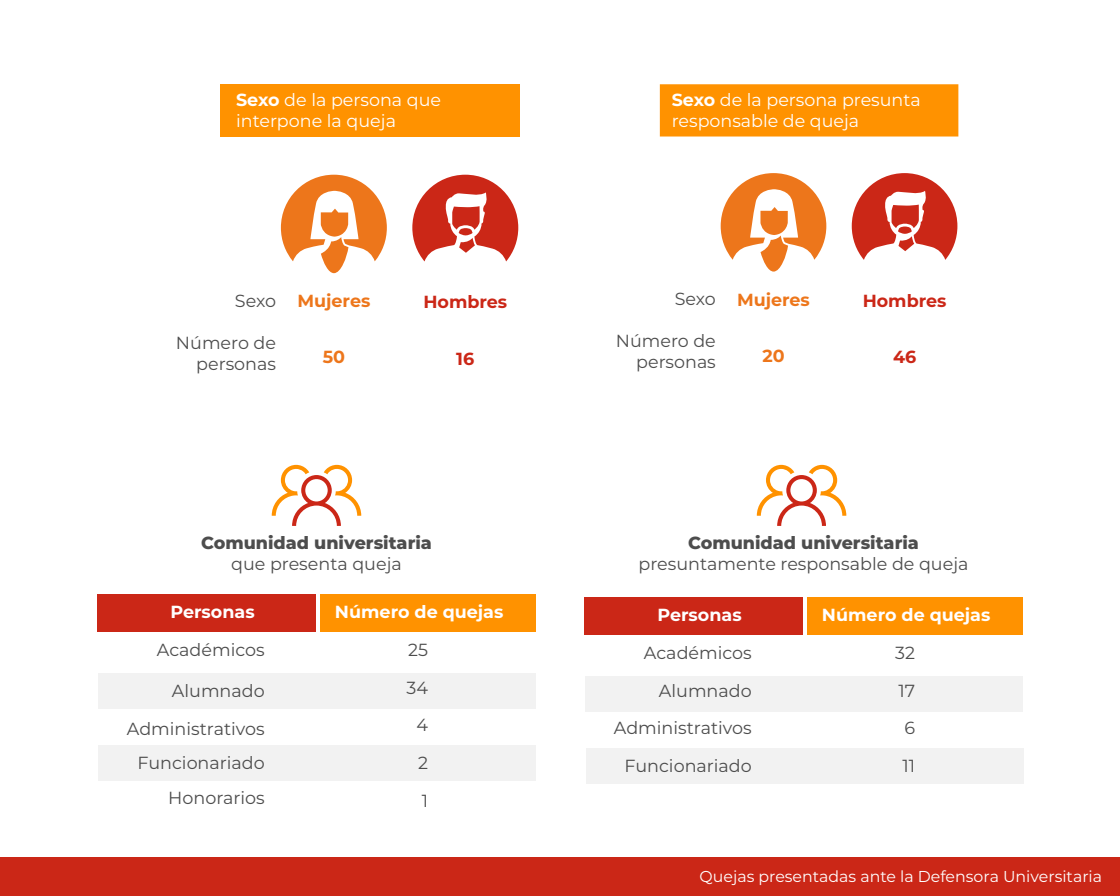
<style>
.page{position:relative;width:1120px;height:896px;background:#fff}
.page>*{position:absolute;margin:0;border:0;box-sizing:border-box;transform-origin:0 0}
.t1{font:17.5px/37.6px "Montserrat";color:#4d4d4d;text-align:right}
.t2{font:17.5px/21px "Montserrat";color:#fff}
.t3{font:800 17.5px "Montserrat";color:#4d4d4d}
.t4{font:700 17.5px "Montserrat";color:#fff}
.t5{font:700 17.5px "Montserrat";color:#ed761b}
.t6{font:700 17.5px "Montserrat";color:#cb2717}
.t7{font:15.75px "Montserrat";color:#fff}
.s1{font-weight:700}
</style>
<div class="page">
<div style="left:0;top:857px;width:1120px;height:39px;background:#cb2717"></div>
<div style="left:98px;top:673px;width:437px;height:36px;background:#f2f2f2"></div>
<div style="left:98px;top:745px;width:437px;height:36px;background:#f2f2f2"></div>
<div style="left:98px;top:594px;width:218px;height:37px;background:#cb2717"></div>
<div style="left:320px;top:594px;width:215px;height:37px;background:#ff9200"></div>
<svg style="left:272px;top:465px;width:89px;height:61px"></svg>
<div style="left:585px;top:676px;width:437px;height:36px;background:#f2f2f2"></div>
<div style="left:586px;top:748px;width:438px;height:36px;background:#f2f2f2"></div>
<div style="left:585px;top:597px;width:218px;height:38px;background:#cb2717"></div>
<div style="left:807px;top:597px;width:215px;height:38px;background:#ff9200"></div>
<svg style="left:757px;top:465px;width:89px;height:61px"></svg>
<div style="left:220px;top:84px;width:299px;height:53px;background:#ff9200"></div>
<svg style="left:281px;top:175px;width:106px;height:98px"></svg>
<svg style="left:412px;top:175px;width:106px;height:86px"></svg>
<div style="left:660px;top:84px;width:298px;height:53px;background:#ff9200"></div>
<svg style="left:721px;top:173px;width:105px;height:99px"></svg>
<svg style="left:852px;top:173px;width:105px;height:87px"></svg>
<p class="t2" style="left:236px;top:88px;width:207px"><span class="s1">Sexo</span> de la persona que interpone la queja</p>
<p class="t2" style="left:672px;top:89px;width:251px"><span class="s1">Sexo</span> de la persona presunta responsable de queja</p>
<p class="t1" style="left:235px;top:281px;width:43px">Sexo</p>
<p class="t1" style="left:176px;top:331px;width:102px;line-height:21px">Número de personas</p>
<p class="t5" style="left:297px;top:288px;width:75px">Mujeres</p>
<p class="t5" style="left:323px;top:345px;width:24px">50</p>
<p class="t6" style="left:423px;top:290px;width:85px">Hombres</p>
<p class="t6" style="left:456px;top:346px;width:20px">16</p>
<p class="t1" style="left:675px;top:279px;width:43px">Sexo</p>
<p class="t1" style="left:616px;top:330px;width:101px;line-height:21px">Número de personas</p>
<p class="t5" style="left:737px;top:287px;width:74px">Mujeres</p>
<p class="t5" style="left:762px;top:343px;width:24px">20</p>
<p class="t6" style="left:863px;top:288px;width:85px">Hombres</p>
<p class="t6" style="left:893px;top:344px;width:25px">46</p>
<p class="t3" style="left:201px;top:530px;width:232px">Comunidad universitaria</p>
<p class="t1" style="left:231px;top:544px;width:172px">que presenta queja</p>
<p class="t4" style="left:170px;top:599px;width:86px">Personas</p>
<p class="t4" style="left:335px;top:599px;width:170px">Número de quejas</p>
<p class="t1" style="left:157px;top:630px;width:109px">Académicos</p>
<p class="t1" style="left:127px;top:672px;width:139px">Alumnado<br>Administrativos</p>
<p class="t1" style="left:138px;top:745px;width:129px;line-height:35px">Funcionariado<br>Honorarios</p>
<p class="t1" style="left:407px;top:630px;width:23px">25<br>34<br>4<br>2<br>1</p>
<p class="t3" style="left:688px;top:530px;width:232px">Comunidad universitaria</p>
<p class="t1" style="left:638px;top:545px;width:332px">presuntamente responsable de queja</p>
<p class="t4" style="left:657px;top:602px;width:86px">Personas</p>
<p class="t4" style="left:822px;top:602px;width:170px">Número de quejas</p>
<p class="t1" style="left:614px;top:634px;width:139px">Académicos<br>Alumnado<br>Administrativos<br>Funcionariado</p>
<p class="t1" style="left:895px;top:634px;width:21px;text-align:center">32<br>17<br>6<br>11</p>
<p class="t7" style="left:700px;top:866px;width:404px">Quejas presentadas ante la Defensora Universitaria</p>
</div>
